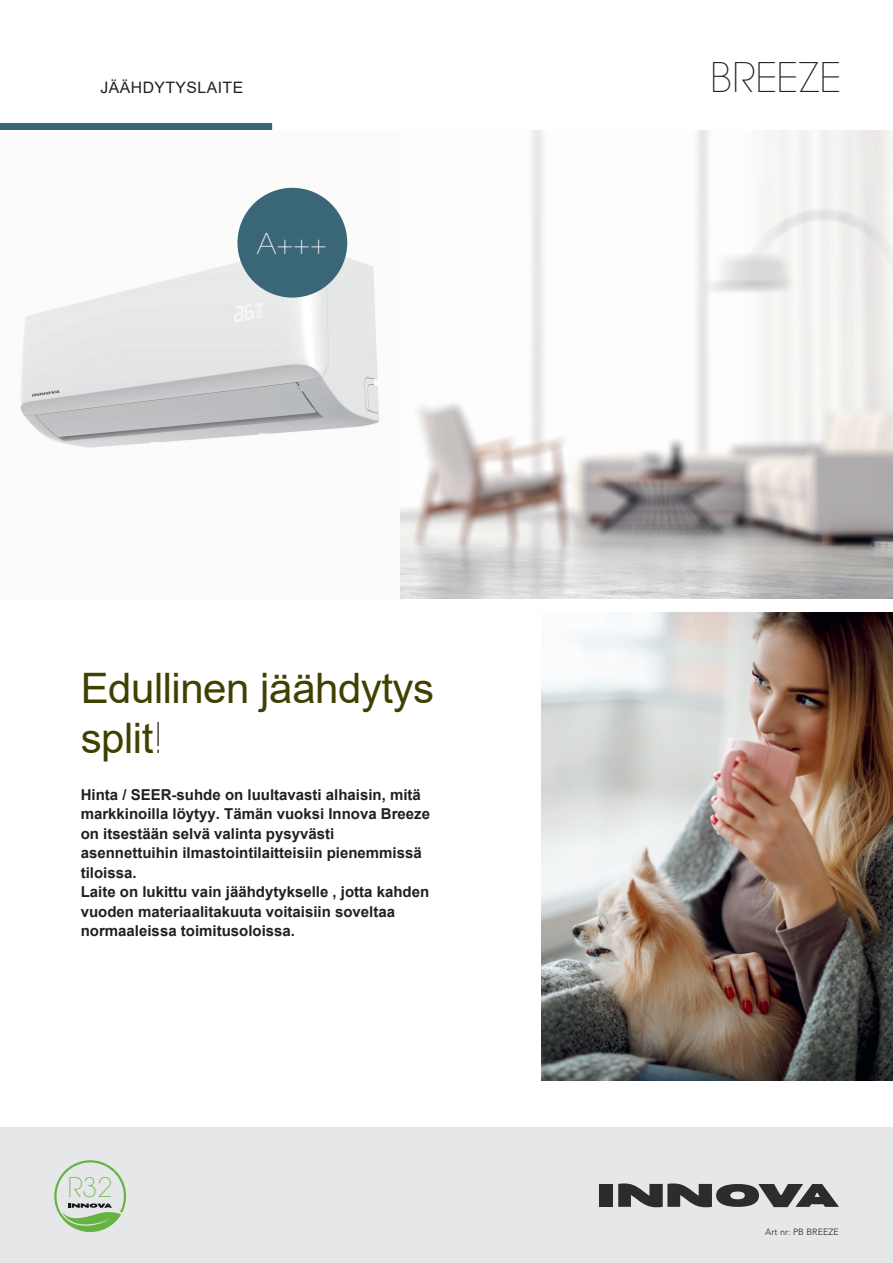
<style>
.page{position:relative;width:893px;height:1263px;background:#fff}
.page>*{position:absolute;margin:0;border:0;box-sizing:border-box;transform-origin:0 0}
.t1{font:42px/50.4px "Arial";letter-spacing:-.01em;color:#404000}
.t2{font:200 40.5px "Avant Garde";letter-spacing:.01em;color:#231f20}
.t3{font:200 28.5px "Avant Garde";color:#fff}
.t4{font:200 26.7px "Avant Garde LT";color:#67b341}
.t5{font:15.75px "Arial";letter-spacing:.03em;color:#231f20}
.t6{font:700 15px/19.5px "Arial";color:#231f20}
.t7{font:300 9px "Avenir";letter-spacing:.01em;color:#231f20}
.s1{font-family:"Avant Garde";font-weight:200;color:#231f20}
</style>
<div class="page">
<img style="left:20px;top:130px;width:873px;height:468px">
<img style="left:541px;top:612px;width:352px;height:468px">
<div style="left:0;top:123px;width:272px;height:7px;background:#3a6778"></div>
<div style="left:0;top:1128px;width:893px;height:135px;background:#e6e7e9"></div>
<div style="left:600px;top:1184px;width:13px;height:23px;background:#2e2b2c"></div>
<svg style="left:618px;top:1183px;width:221px;height:24px"></svg>
<svg style="left:54px;top:1160px;width:73px;height:72px"></svg>
<div style="left:237px;top:188px;width:110px;height:110px;background:#3a6778;border-radius:50%"></div>
<p class="t5" style="left:101px;top:76px;width:144px">JÄÄHDYTYSLAITE</p>
<h3 class="t3" style="left:257px;top:227px;width:72px">A+++</h3>
<h1 class="t1" style="left:81px;top:663px;width:355px">Edullinen jäähdytys split<span class="s1">!</span></h1>
<p class="t6" style="left:81px;top:785px;width:351px">Hinta / SEER-suhde on luultavasti alhaisin, mitä markkinoilla löytyy. Tämän vuoksi Innova Breeze on itsestään selvä valinta pysyvästi asennettuihin ilmastointilaitteisiin pienemmissä tiloissa.<br>Laite on lukittu vain jäähdytykselle , jotta kahden vuoden materiaalitakuuta voitaisiin soveltaa normaaleissa toimitusoloissa.</p>
<h3 class="t4" style="left:68px;top:1172px;width:46px">R32</h3>
<h2 class="t2" style="left:710px;top:53px;width:133px">BREEZE</h2>
<p class="t7" style="left:765px;top:1227px;width:75px">Art nr: PB BREEZE</p>
</div>
